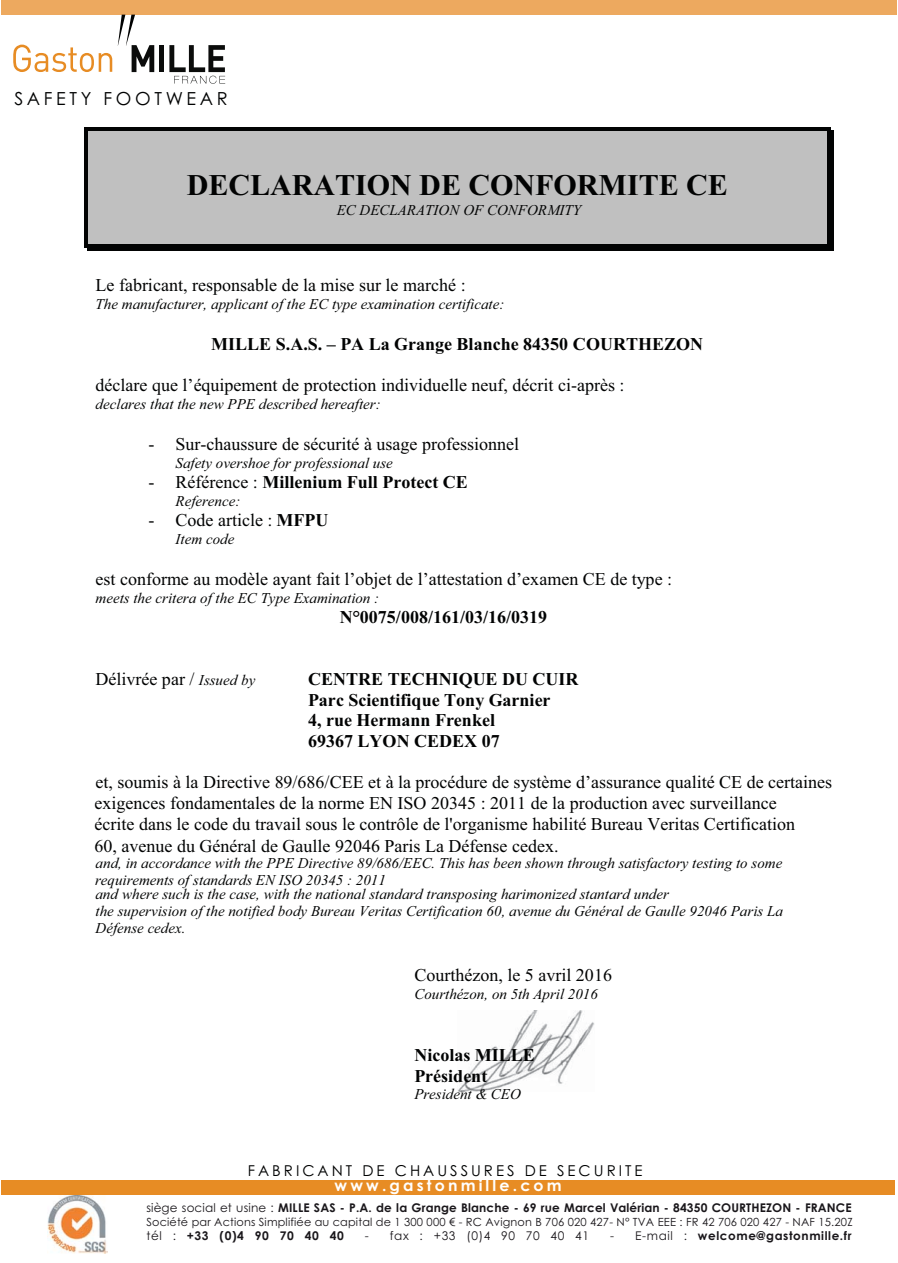
<style>
.page{position:relative;width:898px;height:1263px;background:#fff}
.page>*{position:absolute;margin:0;border:0;box-sizing:border-box;transform-origin:0 0}
.t1{font:700 30px "Times New Roman";color:#020303}
.t2{font:18px/21.6px "Times New Roman";color:#020303}
.t3{font:700 18px/20.9px "Times New Roman";color:#020303}
.t4{font:18px "Century Gothic";letter-spacing:.2em;color:#010202}
.t5{font:700 15.75px "Century Gothic";letter-spacing:.2em;color:#fff}
.t6{font:italic 15px/30.8px "Times New Roman";color:#020303}
.t7{font:15px "Century Gothic";letter-spacing:.2em;color:#010202}
.t8{font:700 12px "Century Gothic";letter-spacing:.01em;color:#1a171b}
.t9{font:700 12px "Century Gothic";letter-spacing:.05em;color:#1a171b}
.t10{font:12px "Century Gothic";letter-spacing:.05em;color:#1a171b}
.t11{font:11.25px "Century Gothic";letter-spacing:.015em;color:#1a171b}
.s1{font-weight:400}
.s2{font-weight:700}
.s3{font-style:italic;font-size:15px}
</style>
<div class="page">
<div style="left:1px;top:1180px;width:893px;height:14px;background:#e78c24"></div>
<div style="left:1px;top:0;width:895px;height:14px;background:#eda95f"></div>
<svg style="left:13px;top:45px;width:99px;height:27px"></svg>
<div style="left:159px;top:45px;width:5px;height:27px;background:#0b0c0b"></div>
<svg style="left:169px;top:45px;width:56px;height:39px"></svg>
<svg style="left:118px;top:15px;width:36px;height:57px"></svg>
<img style="left:47px;top:1196px;width:61px;height:57px">
<img style="left:458px;top:1011px;width:136px;height:81px">
<div style="left:87px;top:130px;width:740px;height:37px;background:#c0c0c0"></div>
<hr style="left:84px;top:127px;width:746px;height:3px;background:#020303">
<hr style="left:84px;top:130px;width:3px;height:37px;background:#020303">
<div style="left:827px;top:130px;width:6px;height:37px;background:#020303"></div>
<div style="left:87px;top:167px;width:740px;height:34px;background:#c0c0c0"></div>
<hr style="left:84px;top:167px;width:3px;height:34px;background:#020303">
<div style="left:827px;top:167px;width:6px;height:34px;background:#020303"></div>
<div style="left:87px;top:201px;width:740px;height:18px;background:#c0c0c0"></div>
<hr style="left:84px;top:201px;width:3px;height:18px;background:#020303">
<div style="left:827px;top:201px;width:6px;height:18px;background:#020303"></div>
<div style="left:87px;top:219px;width:740px;height:25px;background:#c0c0c0"></div>
<svg style="left:84px;top:244px;width:3px;height:4px"></svg>
<div style="left:87px;top:244px;width:740px;height:7px;background:#020303"></div>
<svg style="left:827px;top:244px;width:6px;height:7px"></svg>
<hr style="left:84px;top:219px;width:3px;height:25px;background:#020303">
<div style="left:827px;top:219px;width:6px;height:25px;background:#020303"></div>
<p class="t4" style="left:14px;top:91px;width:215px">SAFETY FOOTWEAR</p>
<h1 class="t1" style="left:187px;top:175px;width:542px">DECLARATION DE CONFORMITE CE</h1>
<p class="t6" style="left:337px;top:196px;width:246px">EC DECLARATION OF CONFORMITY</p>
<p class="t2" style="left:96px;top:276px;width:371px">Le fabricant, responsable de la mise sur le marché :</p>
<p class="t6" style="left:96px;top:290px;width:410px">The manufacturer, applicant of the EC type examination certificate:</p>
<p class="t3" style="left:211px;top:336px;width:493px">MILLE S.A.S. – PA La Grange Blanche 84350 COURTHEZON</p>
<p class="t2" style="left:96px;top:376px;width:530px">déclare que l’équipement de protection individuelle neuf, décrit ci-après :</p>
<p class="t6" style="left:96px;top:390px;width:286px">declares that the new PPE described hereafter:</p>
<p class="t2" style="left:148px;top:435px;width:372px">- Sur-chaussure de sécurité à usage professionnel</p>
<p class="t6" style="left:175px;top:449px;width:219px">Safety overshoe for professional use</p>
<p class="t3" style="left:148px;top:473px;width:321px"><span class="s1">- Référence :</span> Millenium Full Protect CE</p>
<p class="t6" style="left:175px;top:487px;width:66px">Reference:</p>
<p class="t2" style="left:148px;top:511px;width:181px">- Code article : <span class="s2">MFPU</span></p>
<p class="t6" style="left:175px;top:525px;width:60px">Item code</p>
<p class="t2" style="left:96px;top:569px;width:578px">est conforme au modèle ayant fait l’objet de l’attestation d’examen CE de type :</p>
<p class="t6" style="left:96px;top:583px;width:285px">meets the critera of the EC Type Examination :</p>
<p class="t3" style="left:340px;top:608px;width:209px">N°0075/008/161/03/16/0319</p>
<p class="t2" style="left:96px;top:669px;width:161px">Délivrée par / <span class="s3">Issued by</span></p>
<p class="t3" style="left:308px;top:670px;width:272px">CENTRE TECHNIQUE DU CUIR<br>Parc Scientifique Tony Garnier<br>4, rue Hermann Frenkel<br>69367 LYON CEDEX 07</p>
<p class="t2" style="left:96px;top:773px;width:738px">et, soumis à la Directive 89/686/CEE et à la procédure de système d’assurance qualité CE de certaines</p>
<p class="t2" style="left:94px;top:793px;width:702px">exigences fondamentales de la norme EN ISO 20345 : 2011 de la production avec surveillance écrite dans le code du travail sous le contrôle de l'organisme habilité Bureau Veritas Certification<br>60, avenue du Général de Gaulle 92046 Paris La Défense cedex.</p>
<p class="t6" style="left:95px;top:866px;width:292px">requirements of standards EN ISO 20345 : 2011</p>
<p class="t6" style="left:96px;top:849px;width:688px">and, in accordance with the PPE Directive 89/686/EEC. This has been shown through satisfactory testing to some and where such is the case, with the national standard transposing harimonized stantard under</p>
<p class="t6" style="left:96px;top:904px;width:688px;line-height:17.2px">the supervision of the notified body Bureau Veritas Certification 60, avenue du Général de Gaulle 92046 Paris La<br>Défense cedex.</p>
<p class="t2" style="left:414px;top:966px;width:199px">Courthézon, le 5 avril 2016</p>
<p class="t6" style="left:414px;top:980px;width:185px">Courthézon, on 5th April 2016</p>
<p class="t3" style="left:414px;top:1047px;width:122px">Nicolas MILLE<br>Président</p>
<p class="t6" style="left:414px;top:1080px;width:108px">President &amp; CEO</p>
<p class="t7" style="left:248px;top:1165px;width:396px">FABRICANT DE CHAUSSURES DE SECURITE</p>
<p class="t5" style="left:334px;top:1180px;width:229px">www.gastonmille.com</p>
<p class="t8" style="left:146px;top:1203px;width:706px"><span class="s1">siège social et usine :</span> MILLE SAS - P.A. de la Grange Blanche - 69 rue Marcel Valérian - 84350 COURTHEZON - FRANCE</p>
<p class="t11" style="left:146px;top:1217px;width:707px">Société par Actions Simplifiée au capital de 1 300 000 € - RC Avignon B 706 020 427- N° TVA EEE : FR 42 706 020 427 - NAF 15.20Z</p>
<p class="t8" style="left:146px;top:1231px;width:199px"><span class="s1">tél :</span> +33 (0)4 90 70 40 40</p>
<p class="t10" style="left:365px;top:1231px;width:226px">- fax : +33 (0)4 90 70 40 41</p>
<p class="t9" style="left:610px;top:1231px;width:243px"><span class="s1">- E-mail :</span> welcome@gastonmille.fr</p>
</div>
